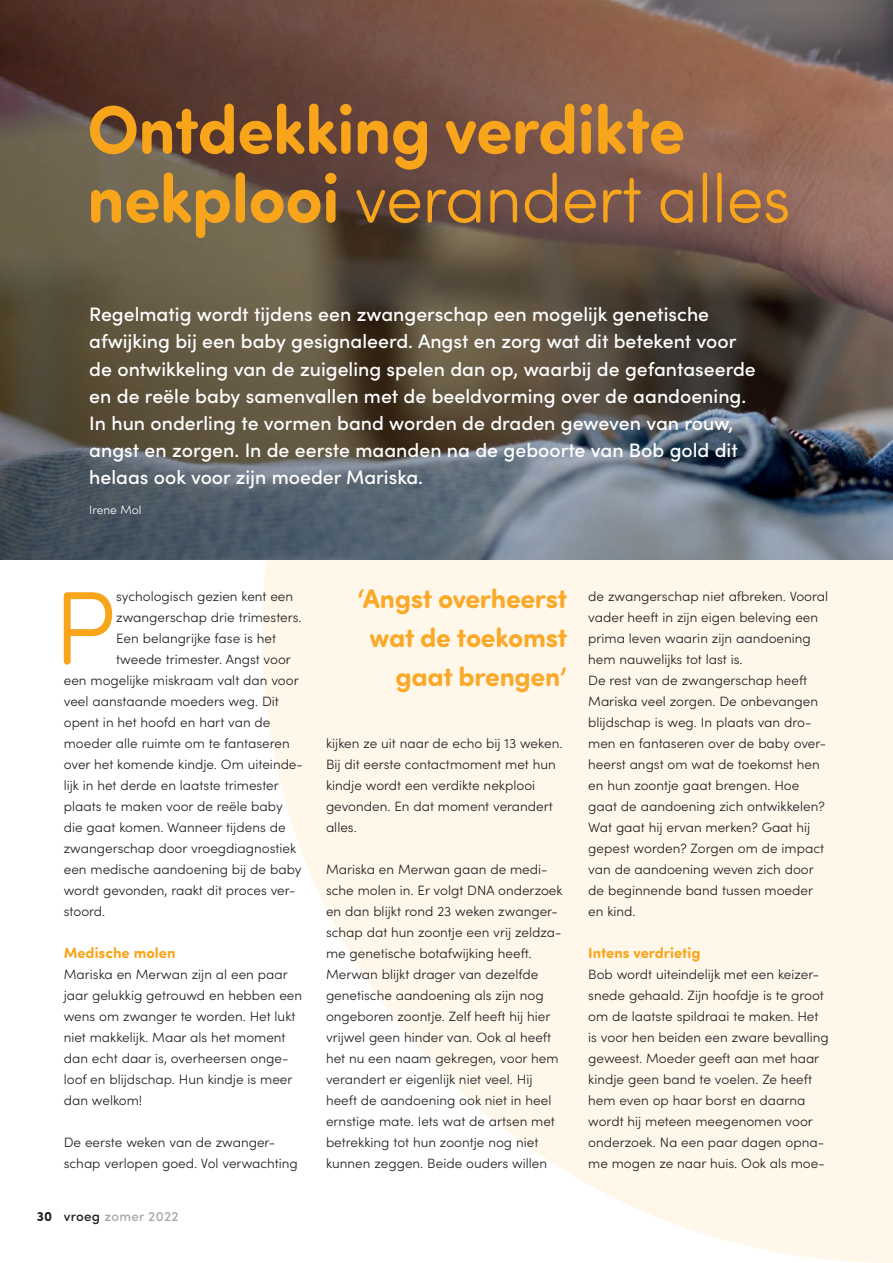
<style>
.page{position:relative;width:893px;height:1263px;background:#fff}
.page>*{position:absolute;margin:0;border:0;box-sizing:border-box;transform-origin:0 0}
.t1{font:300 104.25px "Sofia Pro Soft";color:#f9a51b}
.t2{font:700 68.85px/68.8px "Sofia Pro Soft";letter-spacing:-.01em;color:#f9a51b}
.t3{font:700 27px/39px "Sofia Pro Soft";letter-spacing:-.01em;color:#faa928;text-align:right}
.t4{font:500 19.5px/27px "Sofia Pro";color:#fff}
.t5{font:700 15px "Sofia Pro Soft";color:#f9a51b}
.t6{font:300 13.5px/21px "Sofia Pro";color:#231f20}
.t7{font:500 13.5px "Sofia Pro Soft";letter-spacing:.02em;color:#a8a9ad}
.t8{font:300 12px "Sofia Pro";color:#fff}
.s1{font-weight:300}
.s2{font-weight:700;color:#231f20}
.s3{color:#231f20}
</style>
<div class="page">
<svg style="left:262px;top:559px;width:631px;height:704px;fill:#fef7ea"></svg>
<img style="left:0;top:0;width:893px;height:559px">
<h2 class="t2" style="left:87px;top:91px;width:705px">Ontdekking verdikte nekplooi <span class="s1">verandert alles</span></h2>
<p class="t4" style="left:89px;top:300px;width:668px">Regelmatig wordt tijdens een zwangerschap een mogelijk genetische afwijking bij een baby gesignaleerd. Angst en zorg wat dit betekent voor de ontwikkeling van de zuigeling spelen dan op, waarbij de gefantaseerde en de reële baby samenvallen met de beeldvorming over de aandoening.<br>In hun onderling te vormen band worden de draden geweven van rouw, angst en zorgen. In de eerste maanden na de geboorte van Bob gold dit helaas ook voor zijn moeder Mariska.</p>
<p class="t8" style="left:89px;top:501px;width:54px">Irene Mol</p>
<h1 class="t1" style="left:54px;top:558px;width:64px">P</h1>
<p class="t6" style="left:116px;top:585px;width:178px">sychologisch gezien kent een</p>
<p class="t6" style="left:116px;top:606px;width:187px">zwangerschap drie trimesters.</p>
<p class="t6" style="left:116px;top:627px;width:161px">Een belangrijke fase is het</p>
<p class="t6" style="left:116px;top:648px;width:176px">tweede trimester. Angst voor</p>
<p class="t6" style="left:64px;top:669px;width:236px">een mogelijke miskraam valt dan voor</p>
<p class="t6" style="left:64px;top:690px;width:217px">veel aanstaande moeders weg. Dit</p>
<p class="t6" style="left:64px;top:711px;width:208px">opent in het hoofd en hart van de</p>
<p class="t6" style="left:64px;top:732px;width:227px">moeder alle ruimte om te fantaseren</p>
<p class="t6" style="left:64px;top:753px;width:241px">over het komende kindje. Om uiteinde-</p>
<p class="t6" style="left:64px;top:774px;width:217px">lijk in het derde en laatste trimester</p>
<p class="t6" style="left:64px;top:795px;width:220px">plaats te maken voor de reële baby</p>
<p class="t6" style="left:64px;top:816px;width:223px">die gaat komen. Wanneer tijdens de</p>
<p class="t6" style="left:64px;top:837px;width:234px">zwangerschap door vroegdiagnostiek</p>
<p class="t6" style="left:64px;top:858px;width:239px">een medische aandoening bij de baby</p>
<p class="t6" style="left:64px;top:879px;width:233px">wordt gevonden, raakt dit proces ver-</p>
<p class="t6" style="left:64px;top:900px;width:43px">stoord.</p>
<p class="t5" style="left:64px;top:942px;width:113px">Medische molen</p>
<p class="t6" style="left:64px;top:963px;width:240px">Mariska en Merwan zijn al een paar jaar gelukkig getrouwd en hebben een wens om zwanger te worden. Het lukt niet makkelijk. Maar als het moment dan echt daar is, overheersen onge&shy;loof en blijdschap. Hun kindje is meer dan welkom!</p>
<p class="t6" style="left:64px;top:1131px;width:236px">De eerste weken van de zwanger&shy;schap verlopen goed. Vol verwachting</p>
<p class="t7" style="left:37px;top:1206px;width:143px"><span class="s2">30</span> <span class="s3">vroeg</span> zomer 2022</p>
<h3 class="t3" style="left:358px;top:577px;width:211px">‘Angst overheerst wat de toekomst gaat brengen’</h3>
<p class="t6" style="left:326px;top:732px;width:238px">kijken ze uit naar de echo bij 13 weken.<br>Bij dit eerste contactmoment met hun kindje wordt een verdikte nekplooi gevonden. En dat moment verandert alles.</p>
<p class="t6" style="left:326px;top:858px;width:238px">Mariska en Merwan gaan de medi&shy;sche molen in. Er volgt DNA onderzoek en dan blijkt rond 23 weken zwanger&shy;schap dat hun zoontje een vrij zeldza&shy;me genetische botafwijking heeft.<br>Merwan blijkt drager van dezelfde genetische aandoening als zijn nog ongeboren zoontje. Zelf heeft hij hier vrijwel geen hinder van. Ook al heeft het nu een naam gekregen, voor hem verandert er eigenlijk niet veel. Hij heeft de aandoening ook niet in heel ernstige mate. Iets wat de artsen met betrekking tot hun zoontje nog niet kunnen zeggen. Beide ouders willen</p>
<p class="t6" style="left:588px;top:585px;width:241px">de zwangerschap niet afbreken. Vooral vader heeft in zijn eigen beleving een prima leven waarin zijn aandoening hem nauwelijks tot last is.<br>De rest van de zwangerschap heeft<br>Mariska veel zorgen. De onbevangen blijdschap is weg. In plaats van dro&shy;men en fantaseren over de baby over&shy;heerst angst om wat de toekomst hen en hun zoontje gaat brengen. Hoe gaat de aandoening zich ontwikkelen?<br>Wat gaat hij ervan merken? Gaat hij gepest worden? Zorgen om de impact van de aandoening weven zich door de beginnende band tussen moeder en kind.</p>
<p class="t5" style="left:588px;top:942px;width:114px">Intens verdrietig</p>
<p class="t6" style="left:588px;top:963px;width:242px">Bob wordt uiteindelijk met een keizer&shy;snede gehaald. Zijn hoofdje is te groot om de laatste spildraai te maken. Het is voor hen beiden een zware bevalling geweest. Moeder geeft aan met haar kindje geen band te voelen. Ze heeft hem even op haar borst en daarna wordt hij meteen meegenomen voor onderzoek. Na een paar dagen opna&shy;me mogen ze naar huis. Ook als moe-</p>
</div>
